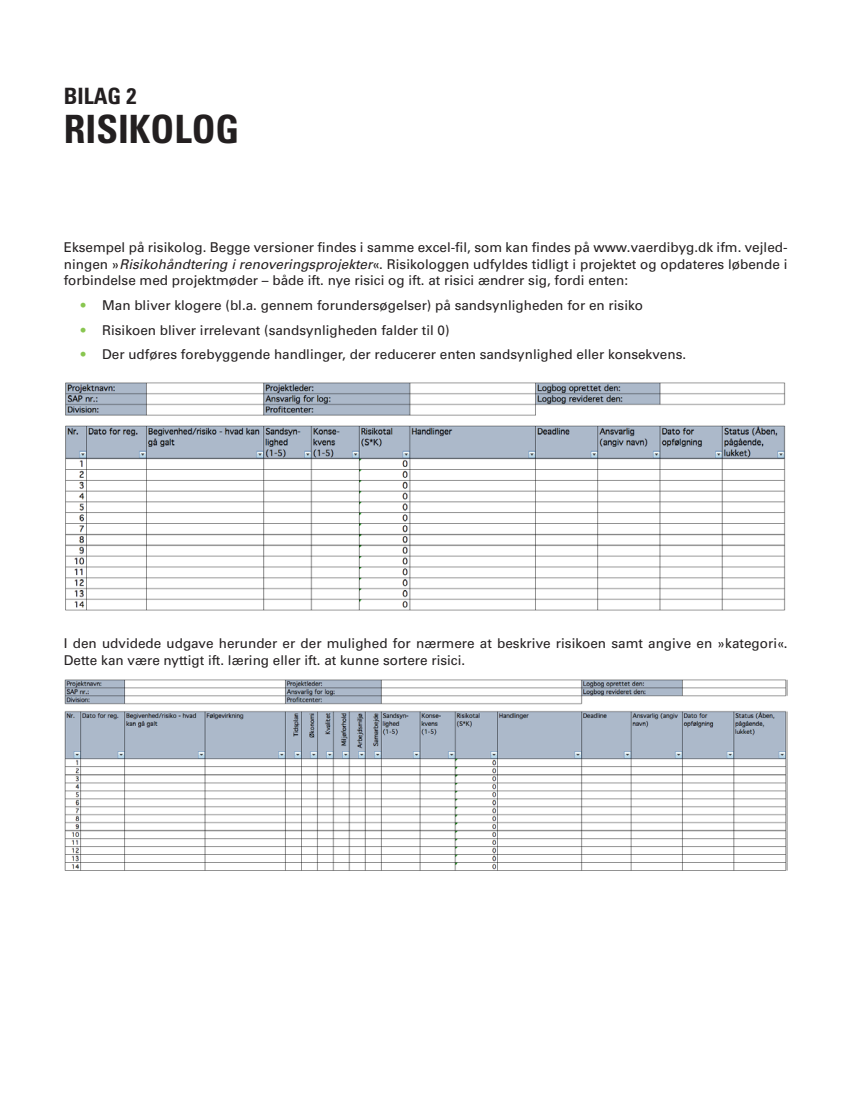
<style>
.page{position:relative;width:851px;height:1106px;background:#fff}
.page>*{position:absolute;margin:0;border:0;box-sizing:border-box;transform-origin:0 0}
.t1{font:700 condensed 39px "Univers LT Std";color:#231f20}
.t2{font:700 condensed 22.5px "Univers LT Std";color:#231f20}
.t3{font:13.5px/16.5px "Univers LT Std";color:#231f20;text-align:justify}
.s1{font-style:italic}
.s2{color:#89c650}
</style>
<div class="page">
<img style="left:64px;top:679px;width:723px;height:192px">
<img style="left:65px;top:382px;width:721px;height:229px">
<h2 class="t2" style="left:64px;top:82px;width:74px">BILAG 2</h2>
<h1 class="t1" style="left:64px;top:105px;width:177px">RISIKOLOG</h1>
<p class="t3" style="left:64px;top:239px;width:725px">Eksempel på risikolog. Begge versioner findes i samme excel-fil, som kan findes på www.vaerdibyg.dk ifm. vejled&shy;ningen »<span class="s1">Risikohåndtering i renoveringsprojekter</span>«. Risikologgen udfyldes tidligt i projektet og opdateres løbende i forbindelse med projektmøder – både ift. nye risici og ift. at risici ændrer sig, fordi enten:</p>
<p class="t3" style="left:81px;top:297px;width:563px"><span class="s2">•</span> Man bliver klogere (bl.a. gennem forundersøgelser) på sandsynligheden for en risiko</p>
<p class="t3" style="left:81px;top:322px;width:370px"><span class="s2">•</span> Risikoen bliver irrelevant (sandsynligheden falder til 0)</p>
<p class="t3" style="left:81px;top:346px;width:606px"><span class="s2">•</span> Der udføres forebyggende handlinger, der reducerer enten sandsynlighed eller konsekvens.</p>
<p class="t3" style="left:64px;top:635px;width:725px">I den udvidede udgave herunder er der mulighed for nærmere at beskrive risikoen samt angive en »kategori«.<br>Dette kan være nyttigt ift. læring eller ift. at kunne sortere risici.</p>
</div>
